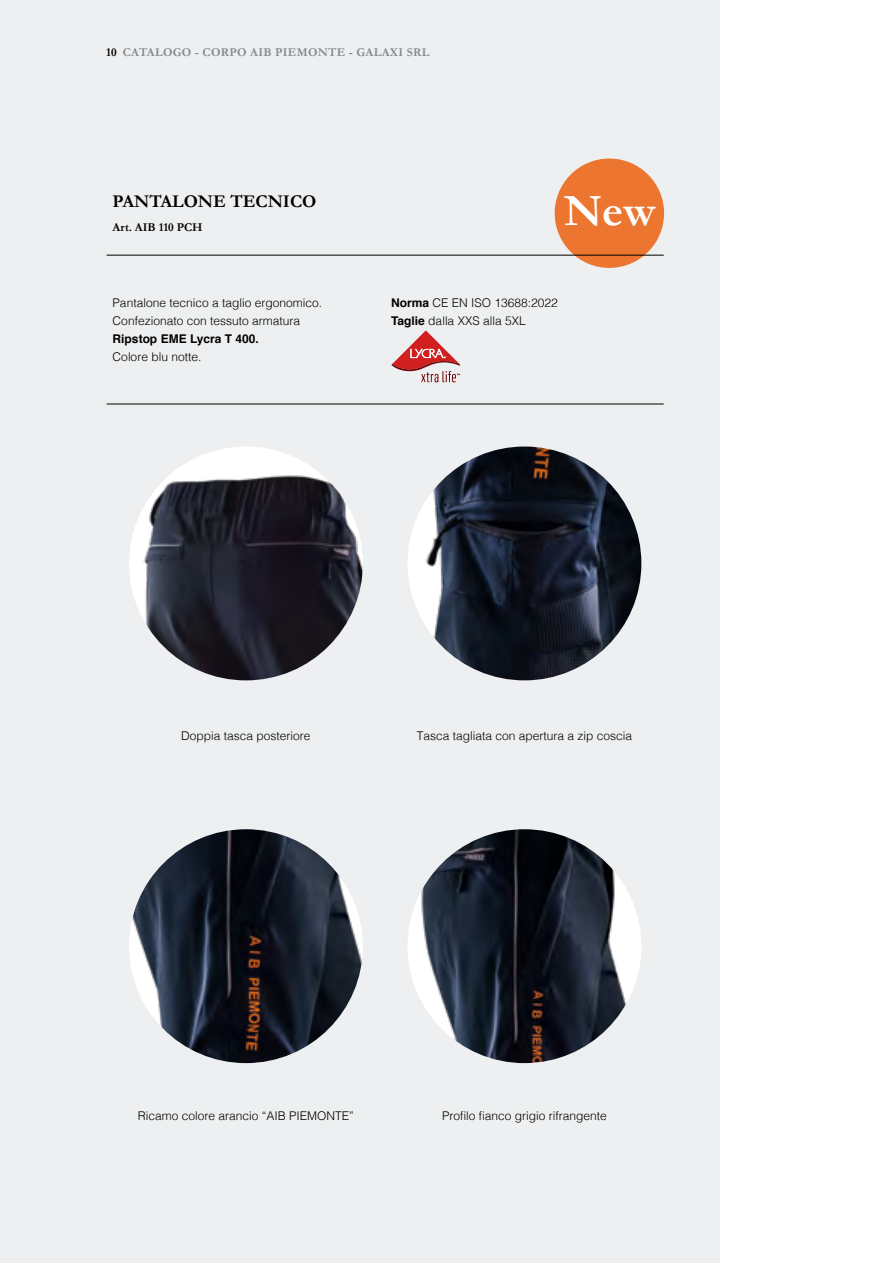
<style>
.page{position:relative;width:893px;height:1263px;background:#fff}
.page>*{position:absolute;margin:0;border:0;box-sizing:border-box;transform-origin:0 0}
.t1{font:700 45px "Garamond";color:#fff}
.t2{font:700 18px "Garamond";color:#000}
.t3{font:300 12px/18px "Helvetica";color:#000}
.t4{font:700 12px "Garamond";letter-spacing:.025em;color:#87888a}
.t5{font:700 12px "Helvetica";color:#000}
.t6{font:700 12px "Garamond";color:#000}
.s1{color:#000}
.s2{font-weight:700}
</style>
<div class="page">
<div style="left:0;top:0;width:719px;height:1263px;background:#e9ebed"></div>
<div style="left:555px;top:159px;width:109px;height:109px;background:#ec7530;border-radius:50%"></div>
<hr style="left:107px;top:255px;width:278px;height:1px;background:#000">
<hr style="left:385px;top:255px;width:279px;height:1px;background:#000">
<hr style="left:107px;top:404px;width:278px;height:1px;background:#000">
<hr style="left:385px;top:404px;width:279px;height:1px;background:#000">
<svg style="left:391px;top:330px;width:69px;height:52px"></svg>
<img style="left:129px;top:446px;width:234px;height:234px;border-radius:117px">
<img style="left:407px;top:446px;width:234px;height:234px;border-radius:117px">
<img style="left:129px;top:829px;width:234px;height:234px;border-radius:117px">
<img style="left:407px;top:829px;width:234px;height:234px;border-radius:117px">
<p class="t4" style="left:106px;top:44px;width:325px"><span class="s1">10</span> CATALOGO - CORPO AIB PIEMONTE - GALAXI SRL</p>
<h2 class="t2" style="left:113px;top:189px;width:205px">PANTALONE TECNICO</h2>
<p class="t6" style="left:113px;top:219px;width:92px">Art. AIB 110 PCH</p>
<h1 class="t1" style="left:564px;top:181px;width:92px">New</h1>
<p class="t3" style="left:113px;top:293px;width:211px">Pantalone tecnico a taglio ergonomico.<br>Confezionato con tessuto armatura</p>
<p class="t5" style="left:113px;top:329px;width:148px">Ripstop EME Lycra T 400.</p>
<p class="t3" style="left:113px;top:347px;width:90px">Colore blu notte.</p>
<p class="t3" style="left:391px;top:293px;width:168px"><span class="s2">Norma</span> CE EN ISO 13688:2022<br><span class="s2">Taglie</span> dalla XXS alla 5XL</p>
<p class="t3" style="left:181px;top:726px;width:131px">Doppia tasca posteriore</p>
<p class="t3" style="left:417px;top:726px;width:217px">Tasca tagliata con apertura a zip coscia</p>
<p class="t3" style="left:138px;top:1106px;width:218px">Ricamo colore arancio “AIB PIEMONTE”</p>
<p class="t3" style="left:442px;top:1106px;width:166px">Profilo fianco grigio rifrangente</p>
</div>
